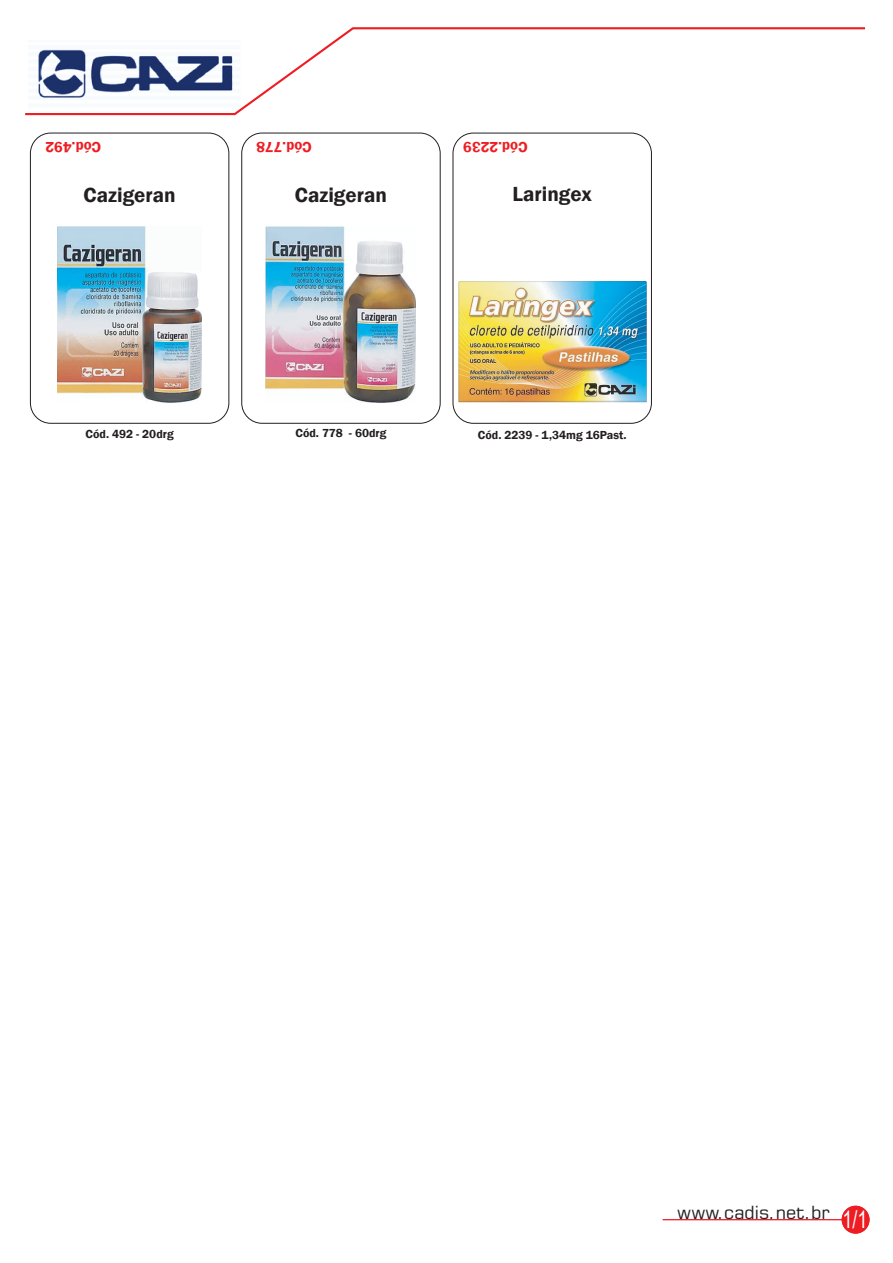
<style>
.page{position:relative;width:893px;height:1263px;background:#fff}
.page>*{position:absolute;margin:0;border:0;box-sizing:border-box;transform-origin:0 0}
.t1{font:600 21px "Franklin Gothic";color:#231f20}
.t2{font:18px "Square 721 BT";color:#231f20}
.t3{font:600 15px "Franklin Gothic";color:#ee1d23}
.t4{font:600 12px "Franklin Gothic";color:#231f20}
.s1{font-family:"Arial";font-size:24.3px;color:#fff}
</style>
<div class="page">
<div style="left:30px;top:133px;width:199px;height:291px;border:1px solid #231f20;border-radius:20px"></div>
<div style="left:241px;top:133px;width:200px;height:291px;border:1px solid #231f20;border-radius:20px"></div>
<hr style="left:663px;top:1219px;width:198px;height:1px;background:#ee1d23">
<div style="left:842px;top:1206px;width:27px;height:27px;background:#ee1d23;border-radius:14px"></div>
<svg style="left:25px;top:27px;width:841px;height:89px"></svg>
<div style="left:453px;top:133px;width:199px;height:291px;border:1px solid #231f20;border-radius:20px"></div>
<img style="left:57px;top:227px;width:145px;height:176px">
<img style="left:266px;top:227px;width:150px;height:176px">
<img style="left:458px;top:281px;width:188px;height:122px">
<p class="t3" style="left:101px;top:156px;width:57px;rotate:-180deg">Cód.492</p>
<p class="t3" style="left:312px;top:156px;width:57px;rotate:-180deg">Cód.778</p>
<p class="t3" style="left:528px;top:157px;width:66px;rotate:-180deg">Cód.2239</p>
<h1 class="t1" style="left:84px;top:182px;width:94px">Cazigeran</h1>
<h1 class="t1" style="left:295px;top:182px;width:94px">Cazigeran</h1>
<h1 class="t1" style="left:513px;top:181px;width:81px">Laringex</h1>
<p class="t4" style="left:86px;top:426px;width:90px">Cód. 492 - 20drg</p>
<p class="t4" style="left:296px;top:426px;width:92px">Cód. 778 - 60drg</p>
<p class="t4" style="left:478px;top:427px;width:150px">Cód. 2239 - 1,34mg 16Past.</p>
<h2 class="t2" style="left:677px;top:1201px;width:192px">www.cadis.net.br <span class="s1">1/1</span></h2>
</div>
